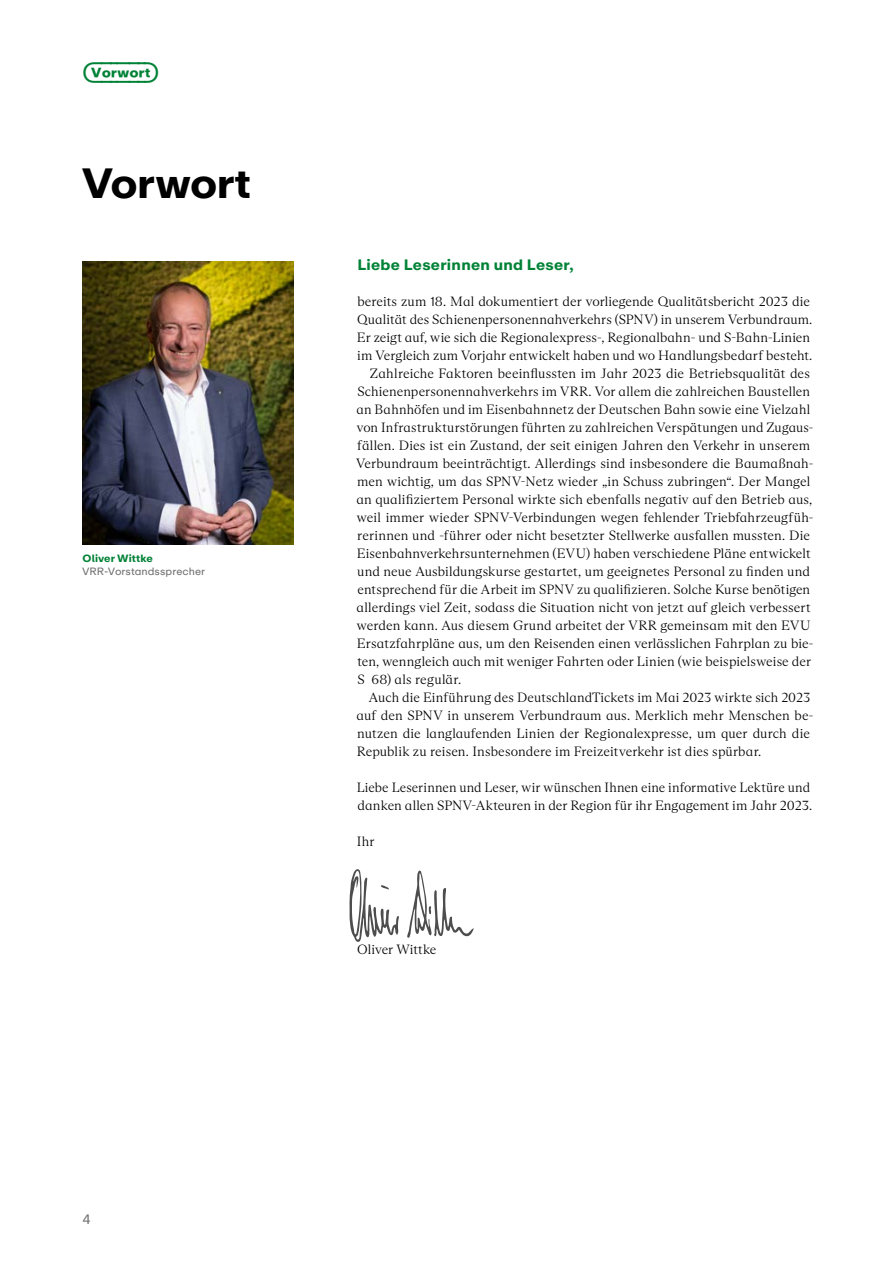
<style>
.page{position:relative;width:893px;height:1263px;background:#fff}
.page>*{position:absolute;margin:0;border:0;box-sizing:border-box;transform-origin:0 0}
.Headline{font:700 42px "ABC Repro";color:#000}
.Kategorie{font:700 24px "ABC Repro";letter-spacing:-.005em;color:#008236}
.Subheadline{font:700 15px "ABC Repro";color:#008236}
.Copy_mit_Einzug{font:300 13.5px/18px "ABC Arizona Text";letter-spacing:.005em;color:#000}
.Copy_ohne_Einzug{font:300 13.5px/18px "ABC Arizona Text";color:#000}
.Seitenzahl{font:13.5px "ABC Repro";color:#6e6e6e}
.Marginalien_BU{font:10.5px "ABC Repro";letter-spacing:.005em;color:#6e6e6e}
.Marginalien_BU-2{font:700 10.5px "ABC Repro";color:#008236}
</style>
<div class="page">
<svg style="left:349px;top:869px;width:125px;height:73px"></svg>
<img style="left:83px;top:261px;width:210px;height:283px">
<p class="Kategorie" style="left:83px;top:57px;width:78px">Vorwort</p>
<p class="Headline" style="left:82px;top:156px;width:171px">Vorwort</p>
<p class="Marginalien_BU-2" style="left:83px;top:551px;width:72px">Oliver Wittke</p>
<p class="Marginalien_BU" style="left:82px;top:565px;width:124px">VRR-Vorstandssprecher</p>
<p class="Seitenzahl" style="left:83px;top:1211px;width:10px">4</p>
<p class="Subheadline" style="left:357px;top:255px;width:218px">Liebe Leserinnen und Leser,</p>
<p class="Copy_ohne_Einzug" style="left:357px;top:293px;width:457px">bereits zum 18. Mal dokumentiert der vorliegende Qualitätsbericht 2023 die Qualität des Schienenpersonennahverkehrs (SPNV) in unserem Verbundraum.<br>Er zeigt auf, wie sich die Regionalexpress-, Regionalbahn- und S-Bahn-Linien im Vergleich zum Vorjahr entwickelt haben und wo Handlungsbedarf besteht.</p>
<p class="Copy_mit_Einzug" style="left:356px;top:365px;width:459px;text-indent:14px">Zahlreiche Faktoren beeinflussten im Jahr 2023 die Betriebsqualität des Schienenpersonennahverkehrs im VRR. Vor allem die zahlreichen Baustellen an Bahnhöfen und im Eisenbahnnetz der Deutschen Bahn sowie eine Vielzahl von Infrastrukturstörungen führten zu zahlreichen Verspätungen und Zugaus&shy;fällen. Dies ist ein Zustand, der seit einigen Jahren den Verkehr in unserem Verbundraum beeinträchtigt. Allerdings sind insbesondere die Baumaßnah&shy;men wichtig, um das SPNV-Netz wieder „in Schuss zubringen“. Der Mangel an qualifiziertem Personal wirkte sich ebenfalls negativ auf den Betrieb aus, weil immer wieder SPNV-Verbindungen wegen fehlender Triebfahrzeugfüh&shy;rerinnen und -führer oder nicht besetzter Stellwerke ausfallen mussten. Die Eisenbahnverkehrsunternehmen (EVU) haben verschiedene Pläne entwickelt und neue Ausbildungskurse gestartet, um geeignetes Personal zu finden und entsprechend für die Arbeit im SPNV zu qualifizieren. Solche Kurse benötigen allerdings viel Zeit, sodass die Situation nicht von jetzt auf gleich verbessert werden kann. Aus diesem Grund arbeitet der VRR gemeinsam mit den EVU Ersatzfahrpläne aus, um den Reisenden einen verlässlichen Fahrplan zu bie&shy;ten, wenngleich auch mit weniger Fahrten oder Linien (wie beispielsweise der S 68) als regulär.</p>
<p class="Copy_mit_Einzug" style="left:356px;top:689px;width:459px;text-indent:12px">Auch die Einführung des DeutschlandTickets im Mai 2023 wirkte sich 2023 auf den SPNV in unserem Verbundraum aus. Merklich mehr Menschen be&shy;nutzen die langlaufenden Linien der Regionalexpresse, um quer durch die Republik zu reisen. Insbesondere im Freizeitverkehr ist dies spürbar.</p>
<p class="Copy_ohne_Einzug" style="left:357px;top:779px;width:457px">Liebe Leserinnen und Leser, wir wünschen Ihnen eine informative Lektüre und danken allen SPNV-Akteuren in der Region für ihr Engagement im Jahr 2023.</p>
<p class="Copy_ohne_Einzug" style="left:357px;top:833px;width:19px">Ihr</p>
<p class="Copy_ohne_Einzug" style="left:357px;top:941px;width:81px">Oliver Wittke</p>
</div>
